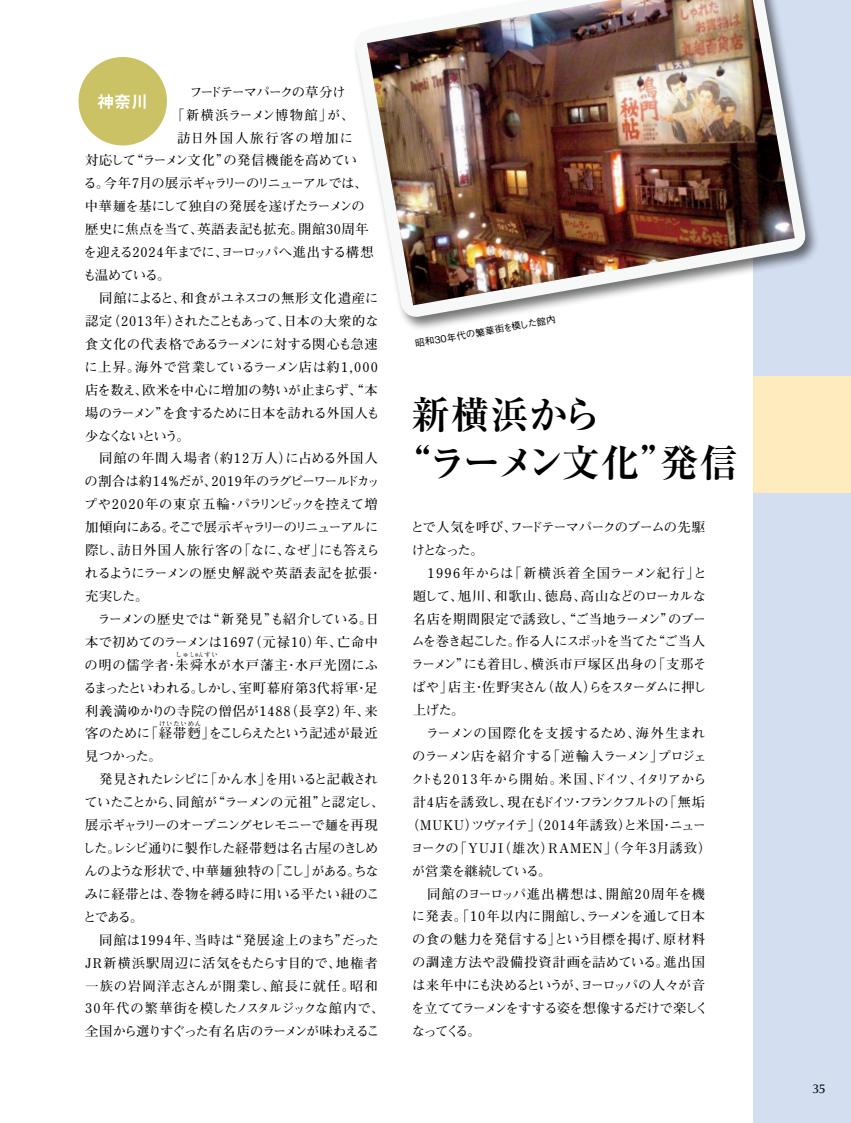
<style>
.page{position:relative;width:851px;height:1123px;background:#fff}
.page>*{position:absolute;margin:0;border:0;box-sizing:border-box;transform-origin:0 0}
.t1{font:700 38.25px/47.8px "Ryumin Pro";letter-spacing:-.03em;color:#000}
.t2{font:16.95px "Midashi Go Pro MB31";color:#fff}
.t3{font:700 13.35px/23px "Futo Min A101 Pro";letter-spacing:-.025em;color:#000;text-align:justify}
.t4{font:700 13.35px "Futo Min A101 Pro";letter-spacing:-.07em;color:#000}
.t5{font:700 13.35px "Futo Min A101 Pro";letter-spacing:-.06em;color:#000}
.t6{font:700 13.35px "Futo Min A101 Pro";letter-spacing:.03em;color:#000}
.t7{font:700 13.35px "Futo Min A101 Pro";letter-spacing:.065em;color:#000}
.t8{font:700 13.35px "Futo Min A101 Pro";color:#000}
.t9{font:700 13.35px "Futo Min A101 Pro";letter-spacing:-.005em;color:#000}
.t10{font:700 13.35px "Futo Min A101 Pro";letter-spacing:-.055em;color:#000}
.t11{font:700 13.35px "Futo Min A101 Pro";letter-spacing:-.045em;color:#000}
.t12{font:700 13.35px "Futo Min A101 Pro";letter-spacing:.005em;color:#000}
.t13{font:700 13.35px "Futo Min A101 Pro";letter-spacing:-.065em;color:#000}
.t14{font:700 13.35px "Futo Min A101 Pro";letter-spacing:-.12em;color:#000}
.t15{font:700 13.35px "Futo Min A101 Pro";letter-spacing:-.05em;color:#000}
.t16{font:700 13.35px "Futo Min A101 Pro";letter-spacing:.035em;color:#000}
.t17{font:700 13.35px "Futo Min A101 Pro";letter-spacing:-.115em;color:#000}
.t18{font:700 13.35px "Futo Min A101 Pro";letter-spacing:-.105em;color:#000}
.t19{font:700 13.35px "Futo Min A101 Pro";letter-spacing:.105em;color:#000}
.t20{font:700 13.35px "Futo Min A101 Pro";letter-spacing:.025em;color:#000}
.t21{font:700 13.35px "Futo Min A101 Pro";letter-spacing:-.085em;color:#000}
.t22{font:700 13.35px "Futo Min A101 Pro";letter-spacing:.045em;color:#000}
.t23{font:700 13.35px "Futo Min A101 Pro";letter-spacing:.07em;color:#000}
.t24{font:700 13.35px "Futo Min A101 Pro";letter-spacing:.05em;color:#000}
.t25{font:700 13.35px "Futo Min A101 Pro";letter-spacing:.085em;color:#000}
.t26{font:700 13.35px "Futo Min A101 Pro";letter-spacing:-.11em;color:#000}
.t27{font:700 13.35px "Futo Min A101 Pro";letter-spacing:.145em;color:#000}
.t28{font:700 13.35px "Futo Min A101 Pro";letter-spacing:-.145em;color:#000}
.t29{font:500 12.75px "Optima LT Std";color:#000}
.t30{font:500 9.6px "Gothic BBB Pro";color:#000}
.t31{font:700 6.45px "Futo Min A101 Pro";letter-spacing:.095em;color:#000}
</style>
<div class="page">
<div style="left:753px;top:0;width:97px;height:1123px;background:#d3def1"></div>
<div style="left:753px;top:376px;width:97px;height:116px;background:#feebbe"></div>
<div style="left:78px;top:57px;width:89px;height:88px;background:#cac264;border-radius:50%"></div>
<div style="left:353px;top:0;width:467px;height:332px;background:#000;opacity:.55"></div>
<svg style="left:353px;top:0;width:454px;height:319px"></svg>
<img style="left:367px;top:0;width:427px;height:305px">
<p class="t26" style="left:177px;top:81px;width:170px">　フードテーマパークの草分け</p>
<p class="t3" style="left:171px;top:101px;width:185px">「新横浜ラーメン博物館」が、</p>
<p class="t27" style="left:177px;top:127px;width:177px">訪日外国人旅行客の増加に</p>
<p class="t11" style="left:85px;top:150px;width:273px">対応して“ラーメン文化”の発信機能を高めてい</p>
<p class="t5" style="left:83px;top:173px;width:286px">る。今年7月の展示ギャラリーのリニューアルでは、</p>
<p class="t3" style="left:85px;top:193px;width:281px">中華麺を基にして独自の発展を遂げたラーメンの</p>
<p class="t22" style="left:85px;top:219px;width:285px">歴史に焦点を当て、英語表記も拡充。開館30周年</p>
<p class="t15" style="left:84px;top:242px;width:291px">を迎える2024年までに、ヨーロッパへ進出する構想</p>
<p class="t3" style="left:83px;top:262px;width:89px">も温めている。</p>
<p class="t12" style="left:85px;top:287px;width:295px">　同館によると、和食がユネスコの無形文化遺産に</p>
<p class="t9" style="left:85px;top:310px;width:295px">認定（2013年）されたこともあって、日本の大衆的な</p>
<p class="t3" style="left:85px;top:331px;width:294px">食文化の代表格であるラーメンに対する関心も急速</p>
<p class="t16" style="left:84px;top:356px;width:295px">に上昇。海外で営業しているラーメン店は約1,000</p>
<p class="t3" style="left:85px;top:376px;width:294px">店を数え、欧米を中心に増加の勢いが止まらず、“本</p>
<p class="t5" style="left:85px;top:402px;width:296px">場のラーメン”を食するために日本を訪れる外国人も</p>
<p class="t28" style="left:85px;top:425px;width:106px">少なくないという。</p>
<p class="t23" style="left:85px;top:448px;width:294px">　同館の年間入場者（約12万人）に占める外国人</p>
<p class="t3" style="left:85px;top:468px;width:297px">の割合は約14％だが、2019年のラグビーワールドカッ</p>
<p class="t6" style="left:84px;top:494px;width:295px">プや2020年の東京五輪・パラリンピックを控えて増</p>
<p class="t17" style="left:85px;top:516px;width:295px">加傾向にある。そこで展示ギャラリーのリニューアルに</p>
<p class="t3" style="left:85px;top:537px;width:296px">際し、訪日外国人旅行客の「なに、なぜ」にも答えら</p>
<p class="t9" style="left:85px;top:562px;width:298px">れるようにラーメンの歴史解説や英語表記を拡張・</p>
<p class="t3" style="left:85px;top:583px;width:65px">充実した。</p>
<p class="t10" style="left:85px;top:608px;width:295px">　ラーメンの歴史では“新発見”も紹介している。日</p>
<p class="t6" style="left:85px;top:631px;width:294px">本で初めてのラーメンは1697（元禄10）年、亡命中</p>
<p class="t25" style="left:85px;top:654px;width:295px">の明の儒学者・朱舜水が水戸藩主・水戸光圀にふ</p>
<p class="t2" style="left:97px;top:88px;width:53px">神奈川</p>
<p class="t31" style="left:175px;top:649px;width:44px">しゅしゅんすい</p>
<p class="t3" style="left:83px;top:674px;width:296px">るまったといわれる。しかし、室町幕府第3代将軍・足利義満ゆかりの寺院の僧侶が1488（長享2）年、来客のために「経帯麪」をこしらえたという記述が最近</p>
<p class="t31" style="left:159px;top:718px;width:43px">けいたいめん</p>
<p class="t3" style="left:83px;top:743px;width:303px;text-align:left">見つかった。<br>　発見されたレシピに「かん水」を用いると記載されていたことから、同館が“ラーメンの元祖”と認定し、展示ギャラリーのオープニングセレモニーで麺を再現した。レシピ通りに製作した経帯麪は名古屋のきしめんのような形状で、中華麺独特の「こし」がある。ちなみに経帯とは、巻物を縛る時に用いる平たい紐のことである。<br>　同館は1994年、当時は“発展途上のまち”だった<br>JR新横浜駅周辺に活気をもたらす目的で、地権者一族の岩岡洋志さんが開業し、館長に就任。昭和<br>30年代の繁華街を模したノスタルジックな館内で、全国から選りすぐった有名店のラーメンが味わえるこ</p>
<p class="t30" style="left:414px;top:336px;width:144px;rotate:-10deg">昭和３０年代の繁華街を模した館内</p>
<h1 class="t1" style="left:393px;top:388px;width:346px;text-indent:19px">新横浜から<br>“ラーメン文化”発信</h1>
<p class="t4" style="left:411px;top:516px;width:295px">とで人気を呼び、フードテーマパークのブームの先駆</p>
<p class="t3" style="left:412px;top:536px;width:73px">けとなった。</p>
<p class="t19" style="left:412px;top:562px;width:295px">　1996年からは「新横浜着全国ラーメン紀行」と</p>
<p class="t4" style="left:412px;top:585px;width:295px">題して、旭川、和歌山、徳島、高山などのローカルな</p>
<p class="t3" style="left:412px;top:605px;width:295px">名店を期間限定で誘致し、“ご当地ラーメン”のブー</p>
<p class="t4" style="left:411px;top:631px;width:295px">ムを巻き起こした。作る人にスポットを当てた“ご当人</p>
<p class="t20" style="left:411px;top:654px;width:297px">ラーメン”にも着目し、横浜市戸塚区出身の「支那そ</p>
<p class="t18" style="left:412px;top:677px;width:295px">ばや」店主・佐野実さん（故人）らをスターダムに押し</p>
<p class="t3" style="left:412px;top:697px;width:53px">上げた。</p>
<p class="t12" style="left:412px;top:722px;width:294px">　ラーメンの国際化を支援するため、海外生まれ</p>
<p class="t11" style="left:412px;top:745px;width:296px">のラーメン店を紹介する「逆輸入ラーメン」プロジェ</p>
<p class="t13" style="left:411px;top:768px;width:297px">クトも2 0 1 3年から開始。米国、ドイツ、イタリアから</p>
<p class="t14" style="left:412px;top:791px;width:294px">計4店を誘致し、現在もドイツ・フランクフルトの「無垢</p>
<p class="t7" style="left:406px;top:814px;width:302px">（MUKU）ツヴァイテ」（2014年誘致）と米国・ニュー</p>
<p class="t8" style="left:410px;top:837px;width:302px">ヨークの「YUJI（雄次）ＲＡＭＥＮ」（今年3月誘致）</p>
<p class="t5" style="left:412px;top:860px;width:141px">が営業を継続している。</p>
<p class="t24" style="left:412px;top:883px;width:294px">　同館のヨーロッパ進出構想は、開館20周年を機</p>
<p class="t3" style="left:412px;top:903px;width:294px">に発表。「10年以内に開館し、ラーメンを通して日本</p>
<p class="t8" style="left:412px;top:929px;width:294px">の食の魅力を発信する」という目標を掲げ、原材料</p>
<p class="t7" style="left:412px;top:951px;width:294px">の調達方法や設備投資計画を詰めている。進出国</p>
<p class="t21" style="left:412px;top:974px;width:294px">は来年中にも決めるというが、ヨーロッパの人々が音</p>
<p class="t10" style="left:411px;top:997px;width:299px">を立ててラーメンをすする姿を想像するだけで楽しく</p>
<p class="t3" style="left:411px;top:1017px;width:71px">なってくる。</p>
<p class="t29" style="left:812px;top:1081px;width:14px">35</p>
</div>
